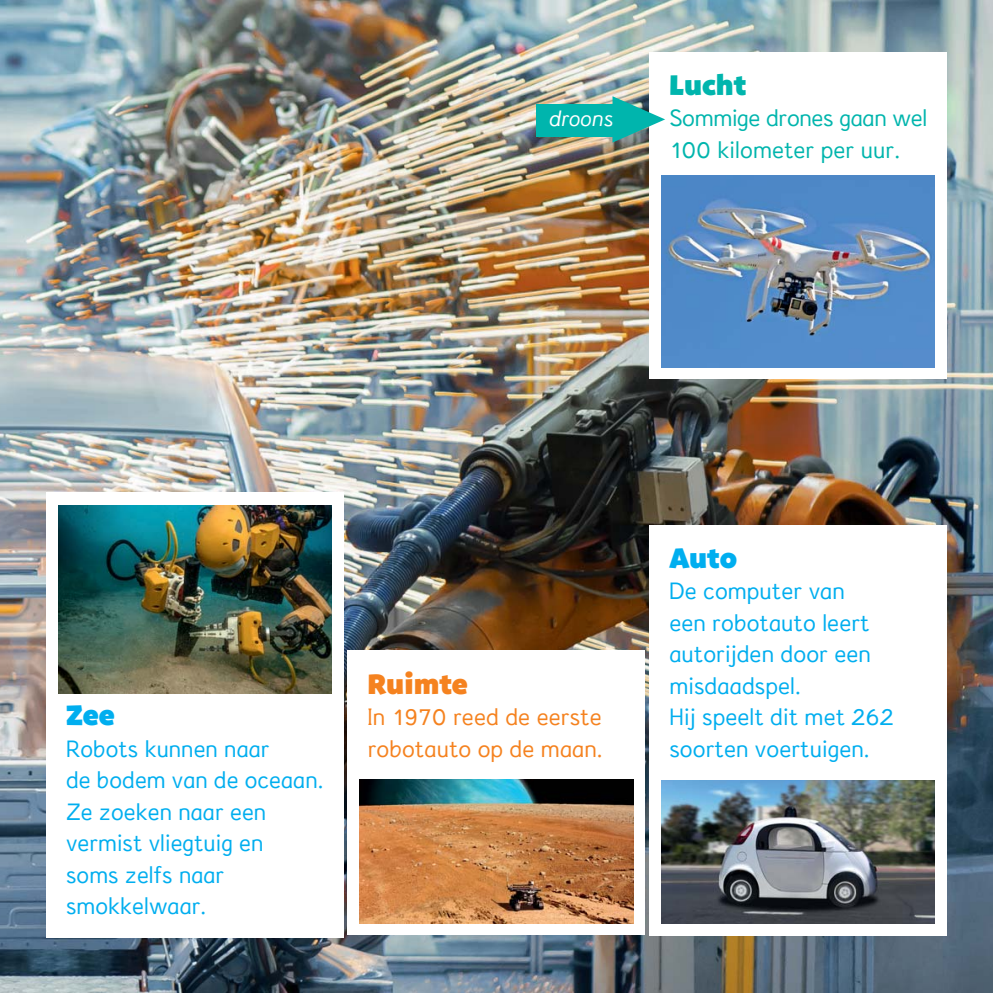
<style>
.page{position:relative;width:993px;height:993px;background:#fff}
.page>*{position:absolute;margin:0;border:0;box-sizing:border-box;transform-origin:0 0}
.t1{font:28px "Bango Pro";color:#00aeef}
.t2{font:28px "Bango Pro";color:#f5821f}
.t3{font:28px "Bango Pro";color:#00b5ad}
.t4{font:22.75px/31.5px "Zwijsendyslexieprint";color:#00aeef}
.t5{font:22.75px/31.5px "Zwijsendyslexieprint";letter-spacing:-.02em;color:#00b5ad}
.t6{font:22.75px/31.5px "Zwijsendyslexieprint";color:#f5821f}
.t7{font:italic 21px "Zwijsendyslexieprint";color:#fff}
</style>
<div class="page">
<img style="left:0;top:0;width:992px;height:992px">
<div style="left:347px;top:650px;width:298px;height:284px;background:#fff"></div>
<div style="left:46px;top:492px;width:298px;height:444px;background:#fff"></div>
<div style="left:649px;top:52px;width:297px;height:326px;background:#fff"></div>
<div style="left:649px;top:525px;width:297px;height:409px;background:#fff"></div>
<img style="left:360px;top:779px;width:272px;height:144px">
<img style="left:661px;top:175px;width:273px;height:192px">
<img style="left:661px;top:780px;width:273px;height:143px">
<div style="left:536px;top:104px;width:84px;height:32px;background:#00b5ad"></div>
<svg style="left:612px;top:96px;width:53px;height:46px"></svg>
<img style="left:58px;top:505px;width:273px;height:188px">
<p class="t7" style="left:548px;top:109px;width:66px">droons</p>
<p class="t3" style="left:668px;top:75px;width:79px">Lucht</p>
<p class="t5" style="left:668px;top:104px;width:259px">Sommige drones gaan wel<br>100 kilometer per uur.</p>
<p class="t1" style="left:66px;top:705px;width:51px">Zee</p>
<p class="t4" style="left:66px;top:734px;width:259px">Robots kunnen naar<br>de bodem van de oceaan.<br>Ze zoeken naar een vermist vliegtuig en<br>soms zelfs naar smokkelwaar.</p>
<p class="t2" style="left:367px;top:673px;width:102px">Ruimte</p>
<p class="t6" style="left:367px;top:702px;width:237px">In 1970 reed de eerste robotauto op de maan.</p>
<p class="t1" style="left:668px;top:547px;width:70px">Auto</p>
<p class="t4" style="left:668px;top:576px;width:226px">De computer van<br>een robotauto leert autorijden door een misdaadspel.<br>Hij speelt dit met 262 soorten voertuigen.</p>
</div>
